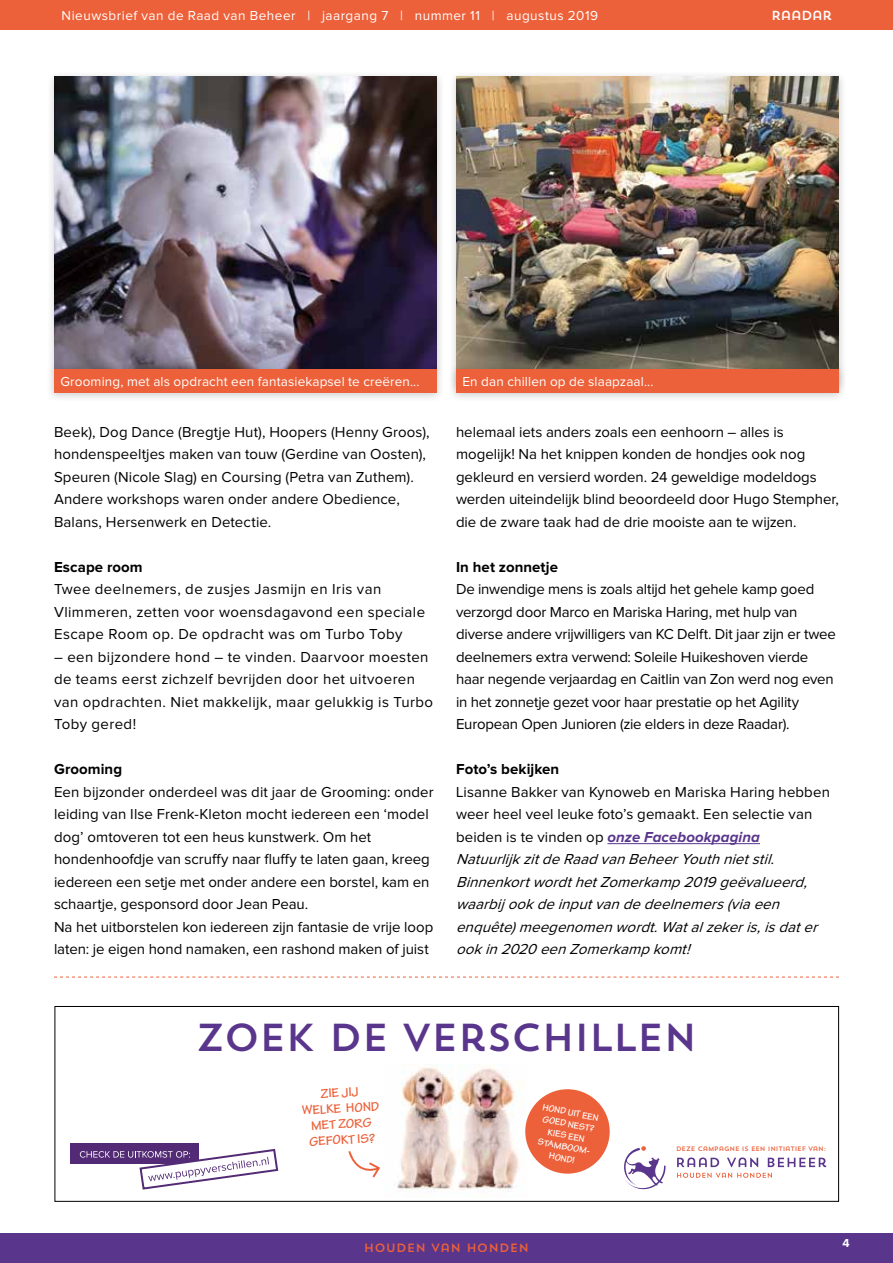
<style>
.page{position:relative;width:893px;height:1263px;background:#fff}
.page>*{position:absolute;margin:0;border:0;box-sizing:border-box;transform-origin:0 0}
.t1{font:38.85px "Trend Sans One";letter-spacing:-.04em;color:#59358c}
.t2{font:15px/22.5px "Proxima Nova";color:#000}
.t3{font:italic 15px/22.5px "Proxima Nova";color:#000}
.t4{font:15px/22.5px "Proxima Nova";letter-spacing:.025em;color:#000}
.t5{font:700 15px "Proxima Nova";letter-spacing:.005em;color:#000}
.t6{font:13.5px "Proxima Nova";letter-spacing:.015em;color:#fff}
.t7{font:13.5px "Proxima Nova";letter-spacing:.035em;color:#fff}
.t8{font:700 13.5px/15.8px "Tekton Pro";color:#ec613a;text-align:center}
.t9{font:13.05px "Trend Sans One";letter-spacing:-.07em;color:#fff}
.t10{font:12px "Trend Sans One";color:#ec613a}
.t11{font:700 12px "Proxima Nova";color:#fff}
.t12{font:700 9.6px/11.6px "Tekton Pro";color:#fff;text-align:center}
.t13{font:6.45px "Trend Sans One";letter-spacing:-.03em;color:#ec613a}
.s1{font-style:normal}
.s2{font-weight:700;color:#59358c}
</style>
<div class="page">
<div style="left:0;top:1233px;width:893px;height:30px;background:#59358c"></div>
<div style="left:0;top:0;width:893px;height:30px;background:#ec613a"></div>
<hr style="left:607px;top:843px;width:153px;height:1px;background:#59358c">
<div style="left:448px;top:70px;width:399px;height:325px;background:#000;opacity:.2"></div>
<img style="left:456px;top:77px;width:383px;height:285px">
<svg style="left:54px;top:977px;width:785px;height:1px"></svg>
<div style="left:448px;top:362px;width:399px;height:41px;background:#000;opacity:.2"></div>
<div style="left:456px;top:369px;width:383px;height:23px;background:#ec613a"></div>
<img style="left:397px;top:1065px;width:129px;height:128px">
<div style="left:70px;top:1143px;width:129px;height:21px;background:#532a75"></div>
<svg style="left:80px;top:1148px;width:199px;height:42px"></svg>
<div style="left:525px;top:1089px;width:85px;height:85px;background:#ec613a;border-radius:50%"></div>
<svg style="left:348px;top:1151px;width:32px;height:26px"></svg>
<div style="left:55px;top:1006px;width:784px;height:196px;border:1px solid #000"></div>
<svg style="left:677px;top:1157px;width:42px;height:10px"></svg>
<svg style="left:727px;top:1157px;width:31px;height:10px"></svg>
<svg style="left:768px;top:1158px;width:58px;height:9px"></svg>
<svg style="left:677px;top:1173px;width:95px;height:5px"></svg>
<svg style="left:624px;top:1146px;width:42px;height:43px"></svg>
<div style="left:46px;top:70px;width:399px;height:309px;background:#000;opacity:.2"></div>
<img style="left:54px;top:77px;width:383px;height:285px">
<div style="left:46px;top:362px;width:399px;height:41px;background:#000;opacity:.2"></div>
<div style="left:54px;top:369px;width:383px;height:23px;background:#ec613a"></div>
<p class="t7" style="left:62px;top:9px;width:538px">Nieuwsbrief van de Raad van Beheer | jaargang 7 | nummer 11 | augustus 2019</p>
<p class="t9" style="left:771px;top:7px;width:63px">RAADAR</p>
<p class="t6" style="left:60px;top:375px;width:361px">Grooming, met als opdracht een fantasiekapsel te creëren...</p>
<p class="t2" style="left:54px;top:421px;width:377px">Beek), Dog Dance (Bregtje Hut), Hoopers (Henny Groos), hondenspeeltjes maken van touw (Gerdine van Oosten), Speuren (Nicole Slag) en Coursing (Petra van Zuthem).<br>Andere workshops waren onder andere Obedience, Balans, Hersenwerk en Detectie.</p>
<p class="t5" style="left:54px;top:560px;width:90px">Escape room</p>
<p class="t4" style="left:54px;top:578px;width:373px">Twee deelnemers, de zusjes Jasmijn en Iris van<br>Vlimmeren, zetten voor woensdagavond een speciale<br>Escape Room op. De opdracht was om Turbo Toby</p>
<p class="t4" style="left:54px;top:646px;width:381px">– een bijzondere hond – te vinden. Daarvoor moesten de teams eerst zichzelf bevrijden door het uitvoeren van opdrachten. Niet makkelijk, maar gelukkig is Turbo Toby gered!</p>
<p class="t5" style="left:54px;top:762px;width:70px">Grooming</p>
<p class="t2" style="left:54px;top:781px;width:381px">Een bijzonder onderdeel was dit jaar de Grooming: onder leiding van Ilse Frenk-Kleton mocht iedereen een ‘model dog’ omtoveren tot een heus kunstwerk. Om het hondenhoofdje van scruffy naar fluffy te laten gaan, kreeg iedereen een setje met onder andere een borstel, kam en schaartje, gesponsord door Jean Peau.<br>Na het uitborstelen kon iedereen zijn fantasie de vrije loop laten: je eigen hond namaken, een rashond maken of juist</p>
<p class="t6" style="left:462px;top:375px;width:193px">En dan chillen op de slaapzaal...</p>
<p class="t2" style="left:456px;top:421px;width:384px">helemaal iets anders zoals een eenhoorn – alles is mogelijk! Na het knippen konden de hondjes ook nog gekleurd en versierd worden. 24 geweldige modeldogs werden uiteindelijk blind beoordeeld door Hugo Stempher, die de zware taak had de drie mooiste aan te wijzen.</p>
<p class="t5" style="left:456px;top:560px;width:103px">In het zonnetje</p>
<p class="t2" style="left:456px;top:578px;width:381px">De inwendige mens is zoals altijd het gehele kamp goed verzorgd door Marco en Mariska Haring, met hulp van diverse andere vrijwilligers van KC Delft. Dit jaar zijn er twee deelnemers extra verwend: Soleile Huikeshoven vierde haar negende verjaardag en Caitlin van Zon werd nog even in het zonnetje gezet voor haar prestatie op het Agility European Open Junioren (zie elders in deze Raadar).</p>
<p class="t5" style="left:456px;top:762px;width:105px">Foto’s bekijken</p>
<p class="t3" style="left:456px;top:781px;width:375px"><span class="s1">Lisanne Bakker van Kynoweb en Mariska Haring hebben weer heel veel leuke foto’s gemaakt. Een selectie van beiden is te vinden op</span> <span class="s2">onze Facebookpagina </span>NatuurlijkzitdeRaad vanBeheerYouthnietstil.<br>BinnenkortwordthetZomerkamp 2019 geëvalueerd, waarbij ookdeinputvandedeelnemers(viaeen enquête)meegenomenwordt.Watalzekeris,isdater ookin2020 eenZomerkamp komt!</p>
<h1 class="t1" style="left:196px;top:1012px;width:503px">ZOEK DE VERSCHILLEN</h1>
<p class="t8" style="left:301px;top:1087px;width:79px;rotate:-3deg">ZIE JIJ<br>WELKE HOND<br>MET ZORG<br>GEFOKT IS?</p>
<p class="t12" style="left:544px;top:1101px;width:58px;rotate:11deg">HOND UIT EEN<br>GOED NEST?<br>KIES EEN<br>STAMBOOM-<br>HOND!</p>
<p class="t13" style="left:676px;top:1144px;width:152px">DEZE CAMPAGNE IS EEN INITIATIEF VAN:</p>
<p class="t10" style="left:364px;top:1240px;width:167px">HOUDEN VAN HONDEN</p>
<p class="t11" style="left:842px;top:1237px;width:9px">4</p>
</div>
